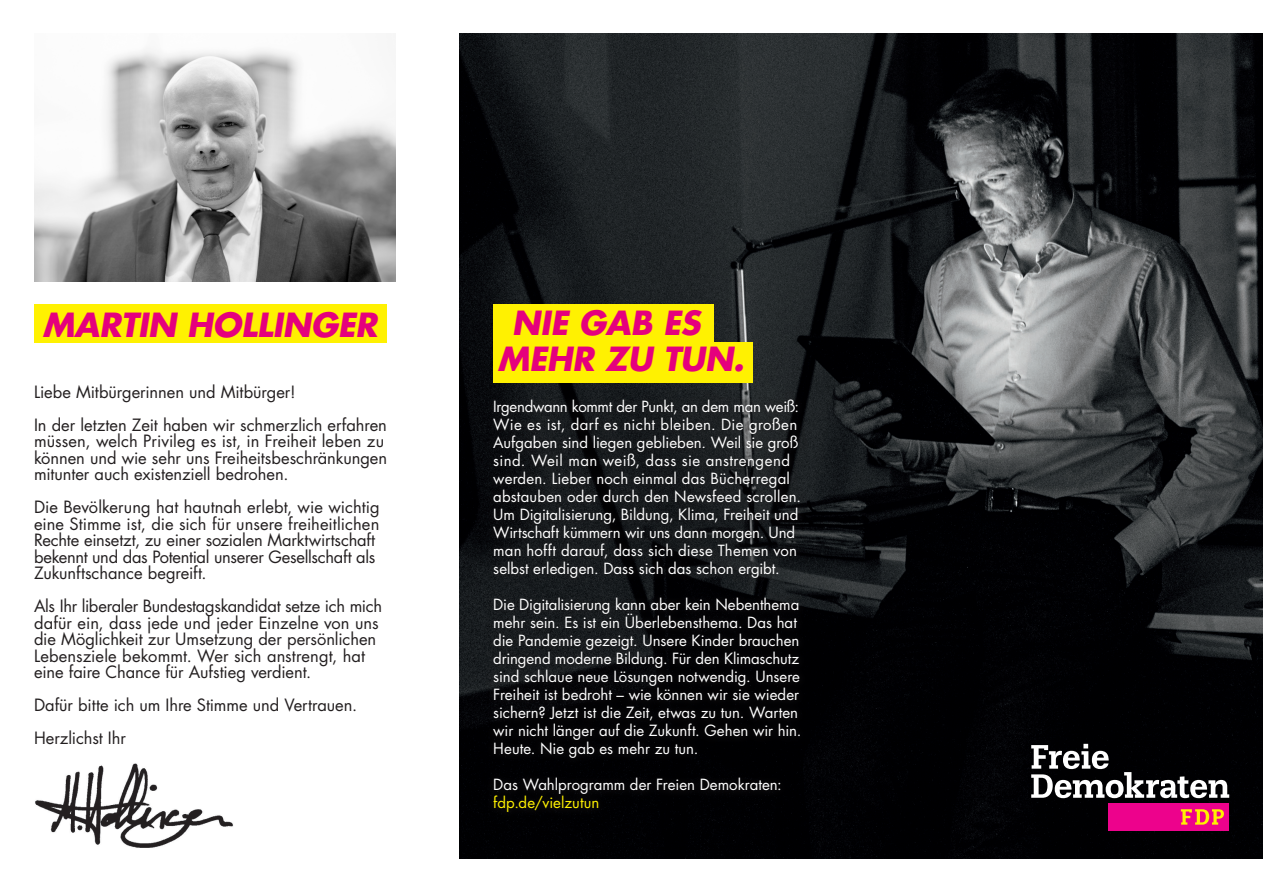
<style>
.page{position:relative;width:1263px;height:893px;background:#fff}
.page>*{position:absolute;margin:0;border:0;box-sizing:border-box;transform-origin:0 0}
.t1{font:italic 700 32.4px/36px "Futura Std";letter-spacing:-.01em;color:#e5007d}
.t2{font:16.5px/16.5px "Futura Std";letter-spacing:-.005em;color:#231f20}
.t3{font:15px/18px "Futura Std";color:#fff}
.t4{font:15px "Futura Std";color:#fff101}
</style>
<div class="page">
<img style="left:459px;top:33px;width:804px;height:825px">
<svg style="left:1031px;top:744px;width:198px;height:54px"></svg>
<div style="left:1109px;top:803px;width:120px;height:28px;background:#ed028c"></div>
<svg style="left:1181px;top:809px;width:43px;height:16px"></svg>
<svg style="left:486px;top:392px;width:321px;height:428px;background:#0e1012"></svg>
<div style="left:493px;top:304px;width:220px;height:39px;background:#fff101"></div>
<div style="left:34px;top:304px;width:353px;height:39px;background:#fff101"></div>
<div style="left:493px;top:343px;width:260px;height:40px;background:#fff101"></div>
<img style="left:34px;top:50px;width:361px;height:232px">
<img style="left:35px;top:763px;width:198px;height:85px">
<h1 class="t1" style="left:43px;top:307px;width:336px">MARTIN HOLLINGER</h1>
<p class="t2" style="left:34px;top:375px;width:354px;line-height:33px">Liebe Mitbürgerinnen und Mitbürger!<br>In der letzten Zeit haben wir schmerzlich erfahren</p>
<p class="t2" style="left:34px;top:433px;width:355px">müssen, welch Privileg es ist, in Freiheit leben zu können und wie sehr uns Freiheitsbeschränkungen mitunter auch existenziell bedrohen.</p>
<p class="t2" style="left:34px;top:499px;width:347px">Die Bevölkerung hat hautnah erlebt, wie wichtig eine Stimme ist, die sich für unsere freiheitlichen Rechte einsetzt, zu einer sozialen Marktwirtschaft bekennt und das Potential unserer Gesellschaft als Zukunftschance begreift.</p>
<p class="t2" style="left:34px;top:598px;width:350px">Als Ihr liberaler Bundestagskandidat setze ich mich dafür ein, dass jede und jeder Einzelne von uns die Möglichkeit zur Umsetzung der persönlichen Lebensziele bekommt. Wer sich anstrengt, hat eine faire Chance für Aufstieg verdient.</p>
<p class="t2" style="left:34px;top:689px;width:325px;line-height:33px">Dafür bitte ich um Ihre Stimme und Vertrauen.<br>Herzlichst Ihr</p>
<h1 class="t1" style="left:497px;top:305px;width:248px;text-indent:14px">NIE GAB ES<br>MEHR ZU TUN.</h1>
<p class="t3" style="left:493px;top:398px;width:309px">Irgendwann kommt der Punkt, an dem man weiß:<br>Wie es ist, darf es nicht bleiben. Die großen Aufgaben sind liegen geblieben. Weil sie groß sind. Weil man weiß, dass sie anstrengend werden. Lieber noch einmal das Bücherregal abstauben oder durch den Newsfeed scrollen.<br>Um Digitalisierung, Bildung, Klima, Freiheit und Wirtschaft kümmern wir uns dann morgen. Und man hofft darauf, dass sich diese Themen von selbst erledigen. Dass sich das schon ergibt.</p>
<p class="t3" style="left:493px;top:596px;width:310px">Die Digitalisierung kann aber kein Nebenthema mehr sein. Es ist ein Überlebensthema. Das hat die Pandemie gezeigt. Unsere Kinder brauchen dringend moderne Bildung. Für den Klimaschutz sind schlaue neue Lösungen notwendig. Unsere Freiheit ist bedroht – wie können wir sie wieder sichern? Jetzt ist die Zeit, etwas zu tun. Warten wir nicht länger auf die Zukunft. Gehen wir hin.<br>Heute. Nie gab es mehr zu tun.</p>
<p class="t3" style="left:493px;top:776px;width:290px">Das Wahlprogramm der Freien Demokraten:</p>
<p class="t4" style="left:493px;top:793px;width:107px">fdp.de/vielzutun</p>
</div>
